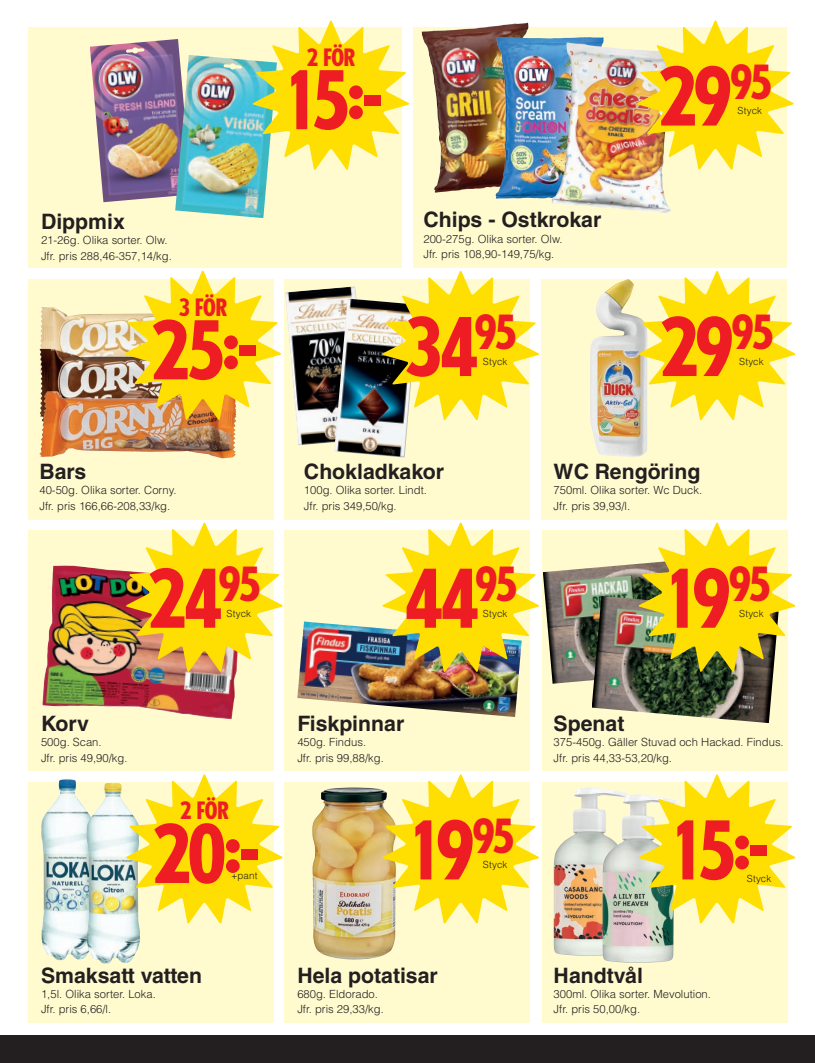
<style>
.page{position:relative;width:815px;height:1063px;background:#fff}
.page>*{position:absolute;margin:0;border:0;box-sizing:border-box;transform-origin:0 0}
.t1{font:800 condensed 80px "Tempo Std";letter-spacing:-.045em;color:#ee1d23}
.t2{font:800 condensed 23.75px "Tempo Std";letter-spacing:-.02em;color:#ee1d23}
.t3{font:700 21.25px "Helvetica LT Std";color:#231f20}
.t4{font:300 11.25px/15.2px "Helvetica LT Std";color:#231f20}
.t5{font:300 9.75px "Helvetica LT Std";letter-spacing:.01em;color:#231f20}
</style>
<div class="page">
<div style="left:0;top:1035px;width:815px;height:28px;background:#231f20"></div>
<div style="left:284px;top:782px;width:246px;height:241px;background:#fffbcf"></div>
<div style="left:284px;top:530px;width:246px;height:241px;background:#fffbcf"></div>
<div style="left:284px;top:279px;width:246px;height:241px;background:#fffbcf"></div>
<div style="left:28px;top:782px;width:246px;height:241px;background:#fffbcf"></div>
<div style="left:28px;top:530px;width:246px;height:241px;background:#fffbcf"></div>
<div style="left:28px;top:279px;width:246px;height:241px;background:#fffbcf"></div>
<div style="left:542px;top:530px;width:245px;height:241px;background:#fffbcf"></div>
<div style="left:541px;top:279px;width:246px;height:241px;background:#fffbcf"></div>
<div style="left:28px;top:28px;width:374px;height:240px;background:#fffbcf"></div>
<div style="left:542px;top:782px;width:245px;height:241px;background:#fffbcf"></div>
<div style="left:413px;top:28px;width:374px;height:240px;background:#fffbcf"></div>
<img style="left:543px;top:563px;width:95px;height:121px">
<img style="left:592px;top:596px;width:182px;height:127px">
<img style="left:297px;top:622px;width:222px;height:95px">
<img style="left:382px;top:522px;width:157px;height:150px">
<svg style="left:638px;top:522px;width:158px;height:150px"></svg>
<img style="left:40px;top:307px;width:84px;height:42px">
<img style="left:39px;top:349px;width:85px;height:42px">
<img style="left:39px;top:391px;width:149px;height:66px">
<img style="left:90px;top:39px;width:90px;height:163px">
<svg style="left:124px;top:270px;width:157px;height:150px"></svg>
<img style="left:285px;top:286px;width:72px;height:159px">
<img style="left:334px;top:299px;width:74px;height:159px">
<svg style="left:382px;top:271px;width:157px;height:150px"></svg>
<img style="left:590px;top:279px;width:57px;height:178px">
<svg style="left:638px;top:271px;width:158px;height:150px"></svg>
<img style="left:42px;top:566px;width:195px;height:153px">
<svg style="left:126px;top:522px;width:157px;height:150px"></svg>
<img style="left:554px;top:788px;width:74px;height:168px">
<img style="left:602px;top:795px;width:72px;height:168px">
<img style="left:312px;top:788px;width:84px;height:172px">
<svg style="left:382px;top:774px;width:157px;height:150px"></svg>
<svg style="left:638px;top:774px;width:158px;height:150px"></svg>
<img style="left:175px;top:55px;width:93px;height:163px">
<svg style="left:252px;top:20px;width:158px;height:150px"></svg>
<img style="left:422px;top:23px;width:105px;height:128px">
<img style="left:495px;top:37px;width:83px;height:162px">
<img style="left:551px;top:45px;width:119px;height:169px">
<svg style="left:637px;top:20px;width:157px;height:150px"></svg>
<img style="left:41px;top:779px;width:46px;height:181px">
<img style="left:87px;top:783px;width:53px;height:181px">
<svg style="left:126px;top:774px;width:157px;height:150px"></svg>
<h3 class="t3" style="left:41px;top:209px;width:85px">Dippmix</h3>
<p class="t4" style="left:41px;top:233px;width:132px">21-26g. Olika sorter. Olw.<br>Jfr. pris 288,46-357,14/kg.</p>
<h2 class="t2" style="left:179px;top:292px;width:50px">3 FÖR</h2>
<h1 class="t1" style="left:151px;top:295px;width:108px">25:-</h1>
<h2 class="t2" style="left:307px;top:42px;width:50px">2 FÖR</h2>
<h1 class="t1" style="left:283px;top:45px;width:102px">15:-</h1>
<h3 class="t3" style="left:423px;top:207px;width:179px">Chips - Ostkrokar</h3>
<p class="t4" style="left:423px;top:231px;width:141px">200-275g. Olika sorter. Olw.<br>Jfr. pris 108,90-149,75/kg.</p>
<h1 class="t1" style="left:405px;top:297px;width:114px">34<sup>95</sup></h1>
<p class="t5" style="left:483px;top:355px;width:26px">Styck</p>
<h1 class="t1" style="left:658px;top:46px;width:115px">29<sup>95</sup></h1>
<p class="t5" style="left:738px;top:105px;width:26px">Styck</p>
<h1 class="t1" style="left:660px;top:297px;width:115px">29<sup>95</sup></h1>
<p class="t5" style="left:739px;top:355px;width:26px">Styck</p>
<h3 class="t3" style="left:39px;top:459px;width:48px">Bars</h3>
<p class="t4" style="left:39px;top:483px;width:139px">40-50g. Olika sorter. Corny.<br>Jfr. pris 166,66-208,33/kg.</p>
<h1 class="t1" style="left:148px;top:548px;width:114px">24<sup>95</sup></h1>
<p class="t5" style="left:227px;top:607px;width:26px">Styck</p>
<h3 class="t3" style="left:304px;top:459px;width:142px">Chokladkakor</h3>
<p class="t4" style="left:304px;top:483px;width:124px">100g. Olika sorter. Lindt.<br>Jfr. pris 349,50/kg.</p>
<h1 class="t1" style="left:404px;top:548px;width:115px">44<sup>95</sup></h1>
<p class="t5" style="left:483px;top:607px;width:26px">Styck</p>
<h3 class="t3" style="left:554px;top:459px;width:148px">WC Rengöring</h3>
<p class="t4" style="left:554px;top:483px;width:150px">750ml. Olika sorter. Wc Duck.<br>Jfr. pris 39,93/l.</p>
<h1 class="t1" style="left:663px;top:548px;width:110px">19<sup>95</sup></h1>
<p class="t5" style="left:739px;top:607px;width:26px">Styck</p>
<h3 class="t3" style="left:41px;top:711px;width:49px">Korv</h3>
<p class="t4" style="left:41px;top:735px;width:88px">500g. Scan.<br>Jfr. pris 49,90/kg.</p>
<h2 class="t2" style="left:180px;top:796px;width:50px">2 FÖR</h2>
<h1 class="t1" style="left:153px;top:798px;width:109px">20:-</h1>
<p class="t5" style="left:231px;top:870px;width:28px">+pant</p>
<h3 class="t3" style="left:41px;top:962px;width:162px">Smaksatt vatten</h3>
<p class="t4" style="left:41px;top:986px;width:116px">1,5l. Olika sorter. Loka.<br>Jfr. pris 6,66/l.</p>
<h3 class="t3" style="left:297px;top:711px;width:108px">Fiskpinnar</h3>
<p class="t4" style="left:297px;top:735px;width:88px">450g. Findus.<br>Jfr. pris 99,88/kg.</p>
<h1 class="t1" style="left:407px;top:800px;width:110px">19<sup>95</sup></h1>
<p class="t5" style="left:483px;top:859px;width:26px">Styck</p>
<h3 class="t3" style="left:297px;top:962px;width:142px">Hela potatisar</h3>
<p class="t4" style="left:297px;top:986px;width:88px">680g. Eldorado.<br>Jfr. pris 29,33/kg.</p>
<h3 class="t3" style="left:554px;top:711px;width:72px">Spenat</h3>
<p class="t4" style="left:554px;top:735px;width:232px">375-450g. Gäller Stuvad och Hackad. Findus.<br>Jfr. pris 44,33-53,20/kg.</p>
<h1 class="t1" style="left:669px;top:795px;width:102px">15:-</h1>
<p class="t5" style="left:747px;top:872px;width:26px">Styck</p>
<h3 class="t3" style="left:554px;top:962px;width:91px">Handtvål</h3>
<p class="t4" style="left:554px;top:986px;width:159px">300ml. Olika sorter. Mevolution.<br>Jfr. pris 50,00/kg.</p>
</div>
